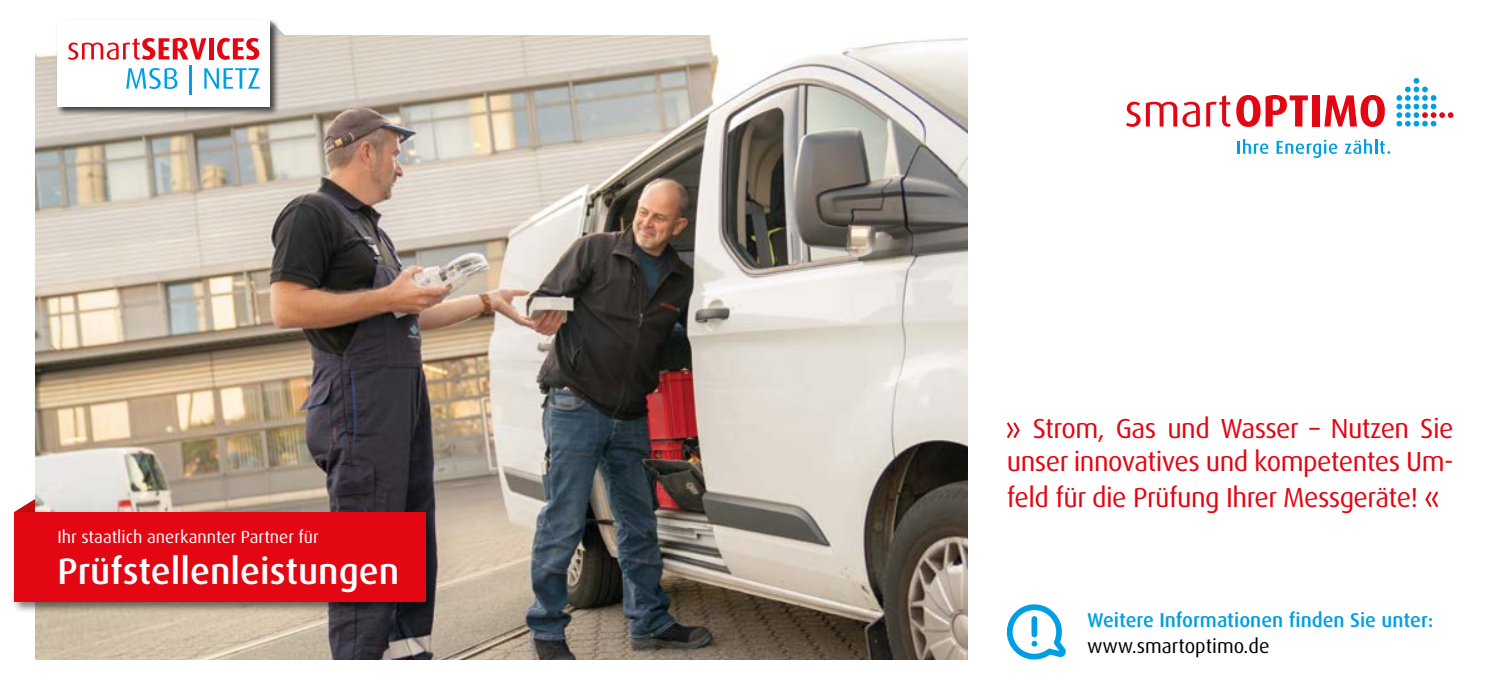
<style>
.page{position:relative;width:1489px;height:695px;background:#fff}
.page>*{position:absolute;margin:0;border:0;box-sizing:border-box;transform-origin:0 0}
.t1{font:500 36.75px "Dax Pro";color:#fff}
.t2{font:27.5px/33px "Dax Pro";letter-spacing:-.02em;color:#e30613;text-align:right}
.t3{font:500 20px "Dax Pro";color:#009fe3}
.t4{font:20px "Dax Pro";color:#000}
.t5{font:17.5px "Dax Pro";color:#fff}
</style>
<div class="page">
<svg style="left:17px;top:499px;width:18px;height:11px"></svg>
<img style="left:35px;top:35px;width:932px;height:624px">
<svg style="left:1007px;top:422px;width:12px;height:16px"></svg>
<svg style="left:1425px;top:491px;width:12px;height:16px"></svg>
<div style="left:13px;top:510px;width:424px;height:103px;background:#000;opacity:.5"></div>
<div style="left:14px;top:512px;width:412px;height:89px;background:#e30613"></div>
<svg style="left:1396px;top:78px;width:57px;height:48px"></svg>
<svg style="left:1126px;top:102px;width:73px;height:25px"></svg>
<svg style="left:1206px;top:95px;width:24px;height:32px"></svg>
<svg style="left:1236px;top:95px;width:71px;height:32px"></svg>
<div style="left:1312px;top:95px;width:7px;height:31px;background:#e30613"></div>
<svg style="left:1324px;top:95px;width:60px;height:32px"></svg>
<svg style="left:1237px;top:139px;width:31px;height:15px"></svg>
<svg style="left:1276px;top:140px;width:61px;height:18px"></svg>
<svg style="left:1344px;top:139px;width:27px;height:15px"></svg>
<hr style="left:1374px;top:139px;width:3px;height:15px;background:#009fe3">
<svg style="left:1379px;top:141px;width:10px;height:13px"></svg>
<svg style="left:1006px;top:604px;width:60px;height:56px"></svg>
<div style="left:55px;top:18px;width:225px;height:98px;background:#000;opacity:.7"></div>
<div style="left:58px;top:20px;width:212px;height:86px;background:#fff"></div>
<svg style="left:68px;top:38px;width:138px;height:22px"></svg>
<div style="left:209px;top:38px;width:5px;height:21px;background:#e30613"></div>
<svg style="left:217px;top:20px;width:89px;height:40px"></svg>
<svg style="left:126px;top:68px;width:51px;height:21px"></svg>
<hr style="left:189px;top:65px;width:2px;height:30px;background:#009fe3">
<svg style="left:204px;top:68px;width:55px;height:21px"></svg>
<p class="t5" style="left:58px;top:525px;width:263px">Ihr staatlich anerkannter Partner für</p>
<h1 class="t1" style="left:58px;top:547px;width:343px">Prüfstellenleistungen</h1>
<p class="t2" style="left:1006px;top:412px;width:448px">Strom, Gas und Wasser – Nutzen Sie unser innovatives und kompetentes Um-</p>
<p class="t2" style="left:1006px;top:481px;width:413px">feld für die Prüfung Ihrer Messgeräte!</p>
<p class="t3" style="left:1086px;top:607px;width:348px">Weitere Informationen finden Sie unter:</p>
<p class="t4" style="left:1086px;top:632px;width:184px">www.smartoptimo.de</p>
</div>
